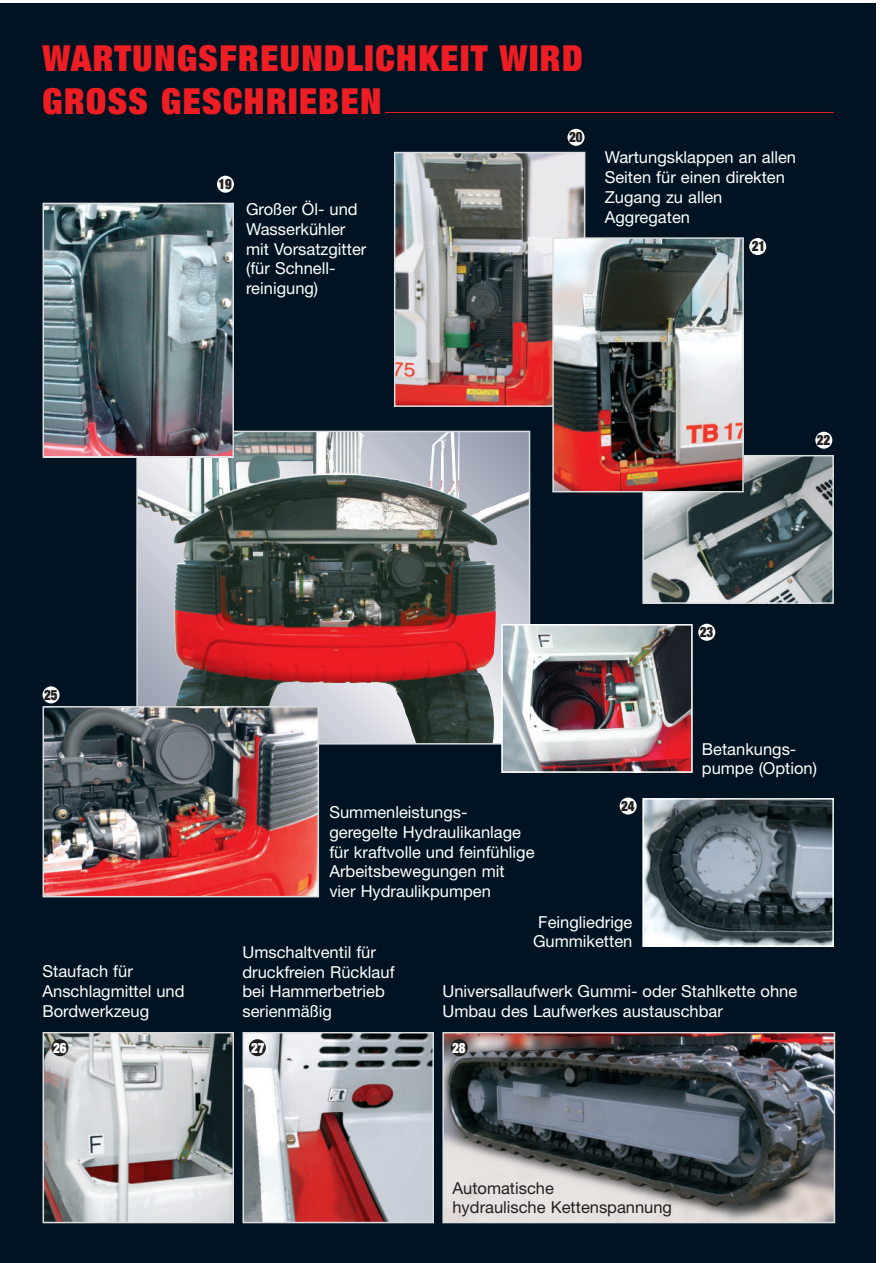
<style>
.page{position:relative;width:893px;height:1263px;background:#fff}
.page>*{position:absolute;margin:0;border:0;box-sizing:border-box;transform-origin:0 0}
.t1{font:900 expanded 36px/43.2px "Helvetica Neue";letter-spacing:.04em;color:#ee1d23}
.t2{font:16.5px/19.8px "Helvetica Neue";color:#fff}
.t3{font:16.5px/19.8px "Helvetica Neue";color:#231f20}
.t4{font:900 expanded 14.25px "Helvetica Neue";color:#231f20;scale:.9 1}
.t5{font:900 expanded 14.25px "Helvetica Neue";color:#fff;scale:.9 1}
</style>
<div class="page">
<div style="left:0;top:3px;width:875px;height:1260px;background:#001322"></div>
<hr style="left:385px;top:112px;width:448px;height:1px;background:#ee1d23">
<img style="left:445px;top:1035px;width:387px;height:185px">
<div style="left:442px;top:1032px;width:393px;height:191px;border:2px solid #dcdddf"></div>
<img style="left:46px;top:1035px;width:185px;height:185px">
<div style="left:43px;top:1032px;width:191px;height:191px;border:2px solid #dcdddf"></div>
<img style="left:245px;top:1035px;width:186px;height:185px">
<div style="left:242px;top:1032px;width:192px;height:191px;border:2px solid #dcdddf"></div>
<img style="left:139px;top:434px;width:388px;height:308px">
<div style="left:136px;top:431px;width:394px;height:314px;border:2px solid #dcdddf"></div>
<img style="left:397px;top:155px;width:185px;height:249px">
<div style="left:394px;top:152px;width:191px;height:255px;border:2px solid #dcdddf"></div>
<img style="left:645px;top:458px;width:185px;height:143px">
<div style="left:642px;top:455px;width:191px;height:149px;border:2px solid #dcdddf"></div>
<img style="left:555px;top:240px;width:185px;height:249px">
<div style="left:552px;top:237px;width:191px;height:255px;border:2px solid #dcdddf"></div>
<div style="left:51px;top:1039px;width:17px;height:17px;background:#231f20;border-radius:50%"></div>
<div style="left:249px;top:1039px;width:17px;height:17px;background:#231f20;border-radius:50%"></div>
<div style="left:451px;top:1039px;width:17px;height:17px;background:#231f20;border-radius:50%"></div>
<img style="left:644px;top:800px;width:187px;height:145px">
<div style="left:642px;top:798px;width:191px;height:149px;border:1px solid #fff"></div>
<div style="left:43px;top:686px;width:17px;height:17px;background:#fff;border-radius:50%"></div>
<div style="left:217px;top:176px;width:17px;height:17px;background:#fff;border-radius:50%"></div>
<div style="left:567px;top:129px;width:17px;height:17px;background:#fff;border-radius:50%"></div>
<div style="left:749px;top:238px;width:17px;height:17px;background:#fff;border-radius:50%"></div>
<div style="left:815px;top:432px;width:17px;height:17px;background:#fff;border-radius:50%"></div>
<div style="left:698px;top:624px;width:17px;height:17px;background:#fff;border-radius:50%"></div>
<div style="left:619px;top:798px;width:17px;height:17px;background:#fff;border-radius:50%"></div>
<img style="left:46px;top:709px;width:270px;height:185px">
<div style="left:43px;top:706px;width:276px;height:191px;border:2px solid #dcdddf"></div>
<img style="left:504px;top:627px;width:185px;height:143px">
<div style="left:501px;top:624px;width:191px;height:149px;border:2px solid #fff"></div>
<img style="left:46px;top:206px;width:185px;height:249px">
<div style="left:43px;top:203px;width:191px;height:255px;border:2px solid #dcdddf"></div>
<h1 class="t1" style="left:43px;top:40px;width:541px">WARTUNGSFREUNDLICHKEIT WIRD<br>GROSS GESCHRIEBEN</h1>
<p class="t4" style="left:218px;top:179px;width:16px">19</p>
<p class="t2" style="left:246px;top:201px;width:122px">Großer Öl- und<br>Wasserkühler mit Vorsatzgitter (für Schnell&shy;reinigung)</p>
<p class="t4" style="left:569px;top:132px;width:16px">20</p>
<p class="t2" style="left:604px;top:149px;width:193px">Wartungsklappen an allen<br>Seiten für einen direkten<br>Zugang zu allen<br>Aggregaten</p>
<p class="t4" style="left:751px;top:241px;width:16px">21</p>
<p class="t4" style="left:817px;top:435px;width:16px">22</p>
<p class="t4" style="left:44px;top:690px;width:16px">25</p>
<p class="t2" style="left:43px;top:963px;width:143px">Staufach für<br>Anschlagmittel und<br>Bordwerkzeug</p>
<p class="t4" style="left:700px;top:627px;width:16px">23</p>
<p class="t2" style="left:329px;top:804px;width:207px">Summenleistungs&shy;geregelte Hydraulikanlage für kraftvolle und feinfühlige<br>Arbeitsbewegungen mit vier Hydraulikpumpen</p>
<p class="t4" style="left:621px;top:801px;width:16px">24</p>
<p class="t2" style="left:702px;top:740px;width:117px">Betankungs&shy;pumpe (Option)</p>
<p class="t2" style="left:242px;top:944px;width:153px">Umschaltventil für druckfreien Rücklauf bei Hammerbetrieb serienmäßig</p>
<p class="t2" style="left:533px;top:914px;width:101px;text-align:center">Feingliedrige<br>Gummiketten</p>
<p class="t2" style="left:442px;top:983px;width:356px">Universallaufwerk Gummi- oder Stahlkette ohne<br>Umbau des Laufwerkes austauschbar</p>
<p class="t5" style="left:53px;top:1042px;width:16px">26</p>
<p class="t5" style="left:251px;top:1042px;width:16px">27</p>
<p class="t5" style="left:452px;top:1042px;width:16px">28</p>
<p class="t3" style="left:452px;top:1179px;width:221px">Automatische<br>hydraulische Kettenspannung</p>
</div>
